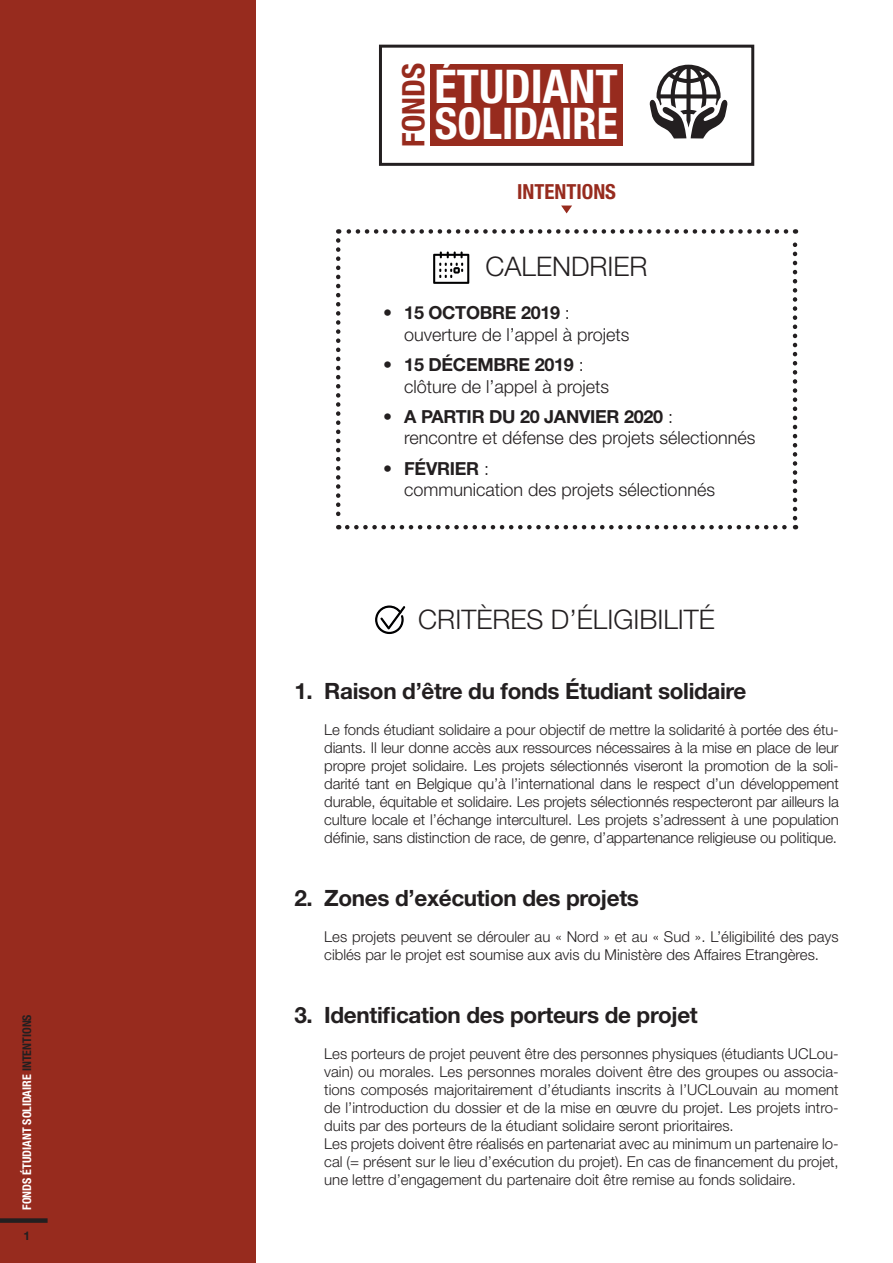
<style>
.page{position:relative;width:893px;height:1263px;background:#fff}
.page>*{position:absolute;margin:0;border:0;box-sizing:border-box;transform-origin:0 0}
.t1{font:700 condensed 46.5px "Helvetica Neue";color:#fff}
.t2{font:700 condensed 43.8px "Helvetica Neue";color:#fff}
.t3{font:700 condensed 31.05px "Helvetica Neue";color:#972b1e}
.t4{font:300 27px "Helvetica Neue";color:#231f20}
.t5{font:700 22.5px "Helvetica Neue";letter-spacing:-.015em;color:#231f20}
.t6{font:700 condensed 20.85px "Helvetica Neue";color:#972b1e}
.t7{font:300 18px/21.6px "Helvetica Neue";color:#231f20}
.t8{font:300 15px/18px "Helvetica Neue";color:#231f20}
.t9{font:700 condensed 12px "Helvetica Neue LT Pro";color:#fff}
.t10{font:700 12px "Helvetica Neue LT Pro";color:#231f20}
.s1{color:#231f20}
.s2{font-weight:700}
</style>
<div class="page">
<svg style="left:336px;top:240px;width:4px;height:289px"></svg>
<svg style="left:347px;top:525px;width:449px;height:4px"></svg>
<svg style="left:793px;top:229px;width:4px;height:289px"></svg>
<svg style="left:338px;top:229px;width:448px;height:5px"></svg>
<div style="left:0;top:0;width:255px;height:1263px;background:#972b1e"></div>
<div style="left:0;top:1218px;width:48px;height:5px;background:#231f20"></div>
<svg style="left:433px;top:251px;width:36px;height:33px"></svg>
<svg style="left:375px;top:605px;width:30px;height:29px"></svg>
<svg style="left:649px;top:65px;width:79px;height:73px"></svg>
<div style="left:430px;top:64px;width:193px;height:82px;background:#972b1e"></div>
<div style="left:379px;top:45px;width:375px;height:121px;border:3px solid #231f20"></div>
<svg style="left:561px;top:206px;width:11px;height:7px"></svg>
<p class="t9" style="left:20px;top:1210px;width:197px;rotate:-90deg">FONDS ÉTUDIANT SOLIDAIRE <span class="s1">INTENTIONS</span></p>
<p class="t10" style="left:24px;top:1228px;width:8px">1</p>
<h3 class="t3" style="left:395px;top:147px;width:85px;rotate:-90deg">FONDS</h3>
<h1 class="t1" style="left:434px;top:58px;width:185px">ÉTUDIANT</h1>
<h2 class="t2" style="left:435px;top:97px;width:185px">SOLIDAIRE</h2>
<h3 class="t6" style="left:517px;top:179px;width:100px">INTENTIONS</h3>
<h3 class="t4" style="left:486px;top:250px;width:164px">CALENDRIER</h3>
<p class="t7" style="left:404px;top:302px;width:227px;text-indent:-21px">• <span class="s2">15 OCTOBRE 2019</span> : ouverture de l’appel à projets</p>
<p class="t7" style="left:404px;top:353px;width:206px;text-indent:-21px">• <span class="s2">15 DÉCEMBRE 2019</span> : clôture de l’appel à projets</p>
<p class="t7" style="left:404px;top:405px;width:353px;text-indent:-21px">• <span class="s2">A PARTIR DU 20 JANVIER 2020</span> :<br>rencontre et défense des projets sélectionnés</p>
<p class="t7" style="left:404px;top:457px;width:312px;text-indent:-21px">• <span class="s2">FÉVRIER</span> :<br>communication des projets sélectionnés</p>
<h3 class="t4" style="left:418px;top:603px;width:298px">CRITÈRES D’ÉLIGIBILITÉ</h3>
<h3 class="t5" style="left:294px;top:677px;width:454px">1. Raison d’être du fonds Étudiant solidaire</h3>
<p class="t8" style="left:324px;top:720px;width:516px;text-align:justify">Le fonds étudiant solidaire a pour objectif de mettre la solidarité à portée des étu&shy;diants. Il leur donne accès aux ressources nécessaires à la mise en place de leur propre projet solidaire. Les projets sélectionnés viseront la promotion de la soli&shy;darité tant en Belgique qu’à l’international dans le respect d’un développement durable, équitable et solidaire. Les projets sélectionnés respecteront par ailleurs la culture locale et l’échange interculturel. Les projets s’adressent à une population définie, sans distinction de race, de genre, d’appartenance religieuse ou politique.</p>
<h3 class="t5" style="left:294px;top:884px;width:346px">2. Zones d’exécution des projets</h3>
<p class="t8" style="left:324px;top:927px;width:516px">Les projets peuvent se dérouler au « Nord » et au « Sud ». L’éligibilité des pays ciblés par le projet est soumise aux avis du Ministère des Affaires Etrangères.</p>
<h3 class="t5" style="left:294px;top:1001px;width:405px">3. Identification des porteurs de projet</h3>
<p class="t8" style="left:324px;top:1044px;width:516px">Les porteurs de projet peuvent être des personnes physiques (étudiants UCLou&shy;vain) ou morales. Les personnes morales doivent être des groupes ou associa&shy;tions composés majoritairement d’étudiants inscrits à l’UCLouvain au moment de l’introduction du dossier et de la mise en œuvre du projet. Les projets intro&shy;duits par des porteurs de la étudiant solidaire seront prioritaires.<br>Les projets doivent être réalisés en partenariat avec au minimum un partenaire lo&shy;cal (= présent sur le lieu d’exécution du projet). En cas de financement du projet, une lettre d’engagement du partenaire doit être remise au fonds solidaire.</p>
</div>
